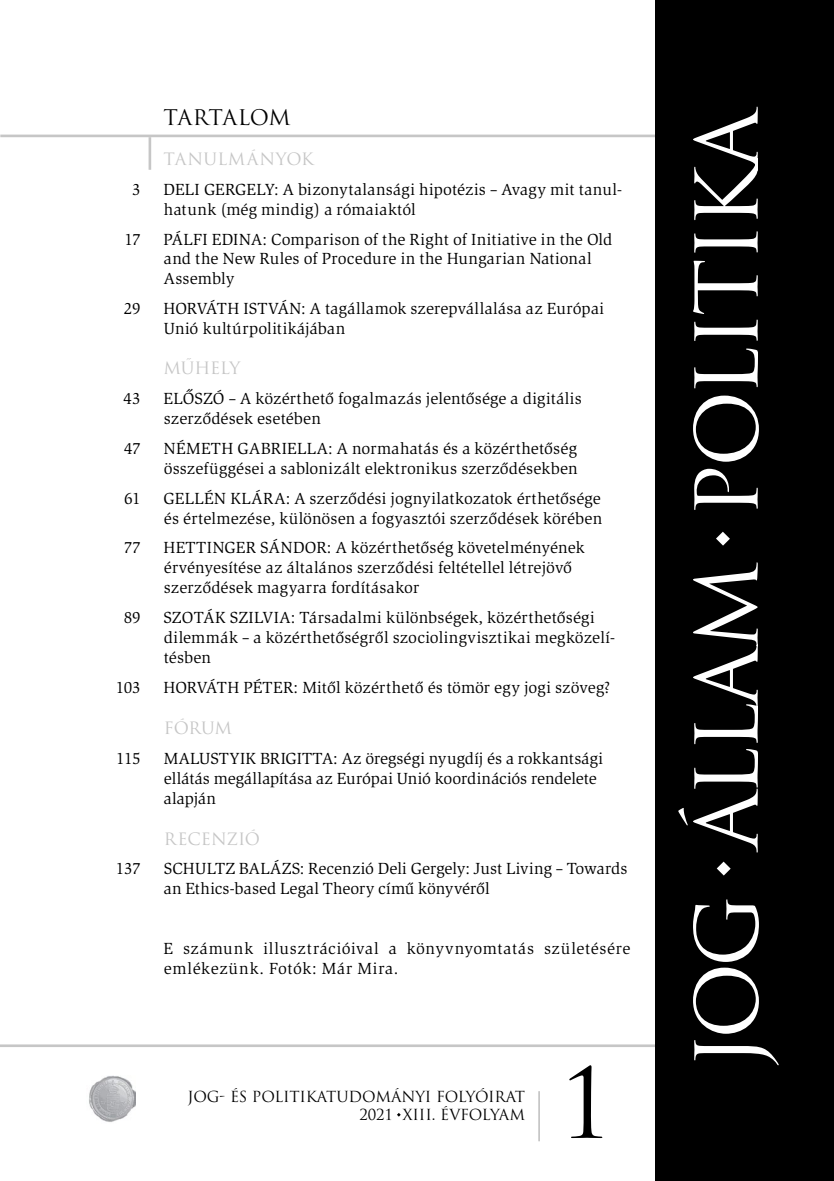
<style>
.page{position:relative;width:834px;height:1181px;background:#fff}
.page>*{position:absolute;margin:0;border:0;box-sizing:border-box;transform-origin:0 0}
.t1{font:94.5px "Trajan Pro";color:#000}
.t2{font:21px "Trajan Pro";letter-spacing:-.015em;color:#000}
.t3{font:16.62px/19.9px "Slimbach HU";letter-spacing:.01em;color:#000}
.t4{font:16.62px/19.9px "Slimbach HU";letter-spacing:.04em;color:#000}
.t5{font:16.62px "Trajan Pro";letter-spacing:-.005em;color:#c6c6c6}
.t6{font:16.62px "Trajan Pro";letter-spacing:.025em;color:#c6c6c6}
.t7{font:14.88px/17.8px "Trajan Pro";letter-spacing:-.01em;color:#000;text-align:right}
</style>
<div class="page">
<hr style="left:0;top:1044px;width:695px;height:3px;background:#c6c6c6">
<hr style="left:0;top:135px;width:697px;height:2px;background:#c6c6c6">
<hr style="left:538px;top:1091px;width:2px;height:50px;background:#c6c6c6">
<hr style="left:148px;top:137px;width:3px;height:33px;background:#c6c6c6">
<img style="left:89px;top:1075px;width:47px;height:47px">
<div style="left:655px;top:0;width:178px;height:1181px;background:#000"></div>
<svg style="left:678px;top:107px;width:100px;height:958px"></svg>
<svg style="left:716px;top:861px;width:14px;height:14px"></svg>
<svg style="left:715px;top:532px;width:14px;height:13px"></svg>
<p class="t2" style="left:163px;top:104px;width:128px">TARTALOM</p>
<p class="t6" style="left:163px;top:148px;width:152px">TANULMÁNYOK</p>
<p class="t3" style="left:132px;top:179px;width:10px">3</p>
<p class="t3" style="left:163px;top:179px;width:460px">DELI GERGELY: A bizonytalansági hipotézis – Avagy mit tanul&shy;hatunk (még mindig) a rómaiaktól</p>
<p class="t3" style="left:124px;top:229px;width:18px">17</p>
<p class="t3" style="left:163px;top:229px;width:450px">PÁLFI EDINA: Comparison of the Right of Initiative in the Old and the New Rules of Procedure in the Hungarian National<br>Assembly</p>
<p class="t3" style="left:124px;top:299px;width:18px">29</p>
<p class="t3" style="left:163px;top:299px;width:442px">HORVÁTH ISTVÁN: A tagállamok szerepvállalása az Európai<br>Unió kultúrpolitikájában</p>
<p class="t5" style="left:163px;top:357px;width:78px">MŰHELY</p>
<p class="t3" style="left:123px;top:388px;width:19px">43</p>
<p class="t3" style="left:163px;top:388px;width:420px">ELŐSZÓ – A közérthető fogalmazás jelentősége a digitális szerződések esetében</p>
<p class="t3" style="left:124px;top:438px;width:18px">47</p>
<p class="t3" style="left:163px;top:438px;width:415px">NÉMETH GABRIELLA: A normahatás és a közérthetőség összefüggései a sablonizált elektronikus szerződésekben</p>
<p class="t3" style="left:124px;top:488px;width:18px">61</p>
<p class="t3" style="left:163px;top:488px;width:440px">GELLÉN KLÁRA: A szerződési jognyilatkozatok érthetősége és értelmezése, különösen a fogyasztói szerződések körében</p>
<p class="t3" style="left:124px;top:538px;width:19px">77</p>
<p class="t3" style="left:163px;top:538px;width:422px">HETTINGER SÁNDOR: A közérthetőség követelményének érvényesítése az általános szerződési feltétellel létrejövő szerződések magyarra fordításakor</p>
<p class="t3" style="left:124px;top:608px;width:19px">89</p>
<p class="t3" style="left:163px;top:608px;width:453px">SZOTÁK SZILVIA: Társadalmi különbségek, közérthetőségi dilemmák – a közérthetőségről szociolingvisztikai megközelí&shy;tésben</p>
<p class="t3" style="left:116px;top:677px;width:26px">103</p>
<p class="t3" style="left:163px;top:677px;width:448px">HORVÁTH PÉTER: Mitől közérthető és tömör egy jogi szöveg?</p>
<p class="t5" style="left:164px;top:717px;width:70px">FÓRUM</p>
<p class="t3" style="left:116px;top:748px;width:26px">115</p>
<p class="t3" style="left:164px;top:748px;width:440px">MALUSTYIK BRIGITTA: Az öregségi nyugdíj és a rokkantsági ellátás megállapítása az Európai Unió koordinációs rendelete alapján</p>
<p class="t5" style="left:164px;top:828px;width:98px">RECENZIÓ</p>
<p class="t3" style="left:116px;top:859px;width:26px">137</p>
<p class="t3" style="left:164px;top:859px;width:465px">SCHULTZ BALÁZS: Recenzió Deli Gergely: Just Living – Towards an Ethics-based Legal Theory című könyvéről</p>
<p class="t4" style="left:163px;top:938px;width:468px">E számunk illusztrációival a könyvnyomtatás születésére emlékezünk. Fotók: Már Mira.</p>
<p class="t7" style="left:188px;top:1087px;width:339px">JOG- ÉS POLITIKATUDOMÁNYI FOLYÓIRAT<br>2021 XIII. ÉVFOLYAM</p>
<h1 class="t1" style="left:558px;top:1043px;width:55px">1</h1>
</div>
